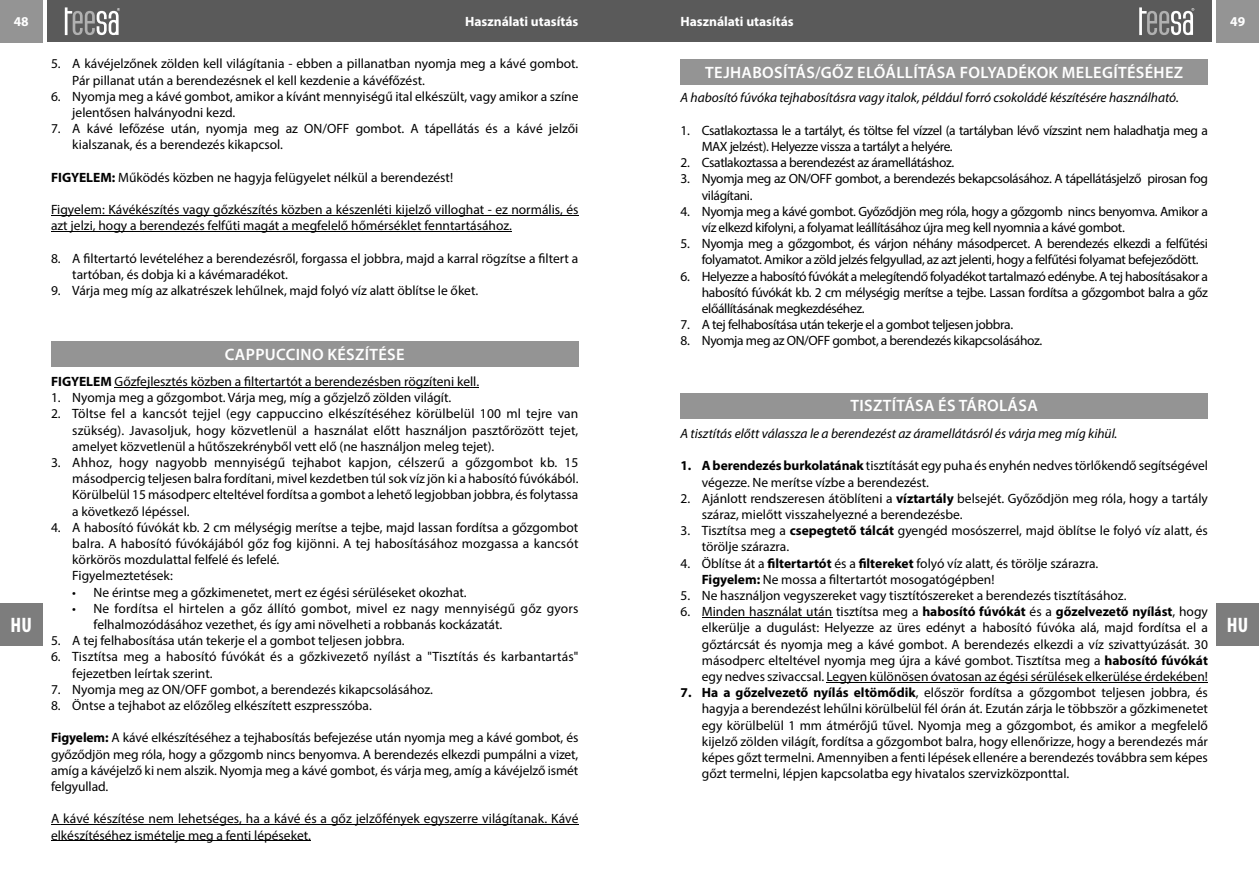
<style>
.page{position:relative;width:1259px;height:893px;background:#fff}
.page>*{position:absolute;margin:0;border:0;box-sizing:border-box;transform-origin:0 0}
.t1{font:700 condensed 21px "Myriad Pro";color:#fff}
.t2{font:600 16.5px "Myriad Pro";letter-spacing:.02em;color:#fff}
.t3{font:13.5px/16.2px "Myriad Pro";color:#000}
.t4{font:13.5px/16.2px "Myriad Pro";letter-spacing:-.025em;color:#000}
.t5{font:italic 13.5px "Myriad Pro";letter-spacing:-.005em;color:#000}
.t6{font:700 13.5px "Myriad Pro";color:#fff}
.s1{font-weight:700}
</style>
<div class="page">
<div style="left:629px;top:0;width:583px;height:42px;background:#5a5a5a"></div>
<div style="left:47px;top:0;width:582px;height:42px;background:#5a5a5a"></div>
<div style="left:0;top:0;width:43px;height:43px;background:#949494"></div>
<div style="left:1216px;top:0;width:43px;height:43px;background:#949494"></div>
<svg style="left:65px;top:7px;width:55px;height:28px"></svg>
<svg style="left:1139px;top:7px;width:55px;height:28px"></svg>
<div style="left:1216px;top:603px;width:43px;height:43px;background:#7d7d7d"></div>
<div style="left:0;top:603px;width:43px;height:43px;background:#7d7d7d"></div>
<hr style="left:51px;top:215px;width:527px;height:1px;background:#000">
<hr style="left:51px;top:231px;width:461px;height:1px;background:#000">
<div style="left:51px;top:341px;width:527px;height:26px;background:#949494"></div>
<hr style="left:115px;top:387px;width:364px;height:1px;background:#000">
<hr style="left:51px;top:824px;width:527px;height:1px;background:#000">
<hr style="left:51px;top:840px;width:260px;height:1px;background:#000">
<div style="left:680px;top:393px;width:528px;height:25px;background:#949494"></div>
<hr style="left:702px;top:617px;width:130px;height:1px;background:#000">
<hr style="left:826px;top:682px;width:382px;height:1px;background:#000">
<div style="left:680px;top:60px;width:528px;height:25px;background:#949494"></div>
<p class="t6" style="left:14px;top:16px;width:16px">48</p>
<p class="t6" style="left:465px;top:16px;width:115px">Használati utasítás</p>
<p class="t6" style="left:680px;top:16px;width:115px">Használati utasítás</p>
<p class="t6" style="left:1230px;top:16px;width:16px">49</p>
<p class="t3" style="left:72px;top:57px;width:507px;text-indent:-21px">5. A kávéjelzőnek zölden kell világítania - ebben a pillanatban nyomja meg a kávé gombot.<br>Pár pillanat után a berendezésnek el kell kezdenie a kávéfőzést.</p>
<p class="t3" style="left:72px;top:89px;width:507px;text-indent:-21px">6. Nyomja meg a kávé gombot, amikor a kívánt mennyiségű ital elkészült, vagy amikor a színe jelentősen halványodni kezd.</p>
<p class="t3" style="left:72px;top:122px;width:507px;text-indent:-21px">7. A kávé lefőzése után, nyomja meg az ON/OFF gombot. A tápellátás és a kávé jelzői kialszanak, és a berendezés kikapcsol.</p>
<p class="t3" style="left:51px;top:170px;width:403px"><span class="s1">FIGYELEM:</span> Működés közben ne hagyja felügyelet nélkül a berendezést!</p>
<p class="t3" style="left:51px;top:203px;width:529px">Figyelem: Kávékészítés vagy gőzkészítés közben a készenléti kijelző villoghat - ez normális, és azt jelzi, hogy a berendezés felfűti magát a megfelelő hőmérséklet fenntartásához.</p>
<p class="t3" style="left:72px;top:251px;width:507px;text-indent:-21px">8. A filtertartó levételéhez a berendezésről, forgassa el jobbra, majd a karral rögzítse a filtert a tartóban, és dobja ki a kávémaradékot.</p>
<p class="t3" style="left:51px;top:284px;width:429px">9. Várja meg míg az alkatrészek lehűlnek, majd folyó víz alatt öblítse le őket.</p>
<p class="t2" style="left:705px;top:66px;width:479px">TEJHABOSÍTÁS/GŐZ ELŐÁLLÍTÁSA FOLYADÉKOK MELEGÍTÉSÉHEZ</p>
<p class="t5" style="left:680px;top:92px;width:500px">A habosító fúvóka tejhabosításra vagy italok, például forró csokoládé készítésére használható.</p>
<p class="t4" style="left:702px;top:123px;width:507px;text-indent:-21px">1. Csatlakoztassa le a tartályt, és töltse fel vízzel (a tartályban lévő vízszint nem haladhatja meg a<br>MAX jelzést). Helyezze vissza a tartályt a helyére.</p>
<p class="t4" style="left:680px;top:156px;width:275px">2. Csatlakoztassa a berendezést az áramellátáshoz.</p>
<p class="t4" style="left:702px;top:172px;width:507px;text-indent:-21px">3. Nyomja meg az ON/OFF gombot, a berendezés bekapcsolásához. A tápellátásjelző pirosan fog világítani.</p>
<p class="t4" style="left:702px;top:204px;width:507px;text-indent:-21px">4. Nyomja meg a kávé gombot. Győződjön meg róla, hogy a gőzgomb nincs benyomva. Amikor a víz elkezd kifolyni, a folyamat leállításához újra meg kell nyomnia a kávé gombot.</p>
<p class="t4" style="left:702px;top:237px;width:507px;text-indent:-21px">5. Nyomja meg a gőzgombot, és várjon néhány másodpercet. A berendezés elkezdi a felfűtési folyamatot. Amikor a zöld jelzés felgyullad, az azt jelenti, hogy a felfűtési folyamat befejeződött.</p>
<p class="t3" style="left:702px;top:269px;width:507px;text-align:justify;text-indent:-21px">6. Helyezze a habosító fúvókát a melegítendő folyadékot tartalmazó edénybe. A tej habosításakor a habosító fúvókát kb. 2 cm mélységig merítse a tejbe. Lassan fordítsa a gőzgombot balra a gőz előállításának megkezdéséhez.</p>
<p class="t4" style="left:680px;top:318px;width:334px">7. A tej felhabosítása után tekerje el a gombot teljesen jobbra.</p>
<p class="t4" style="left:680px;top:334px;width:363px">8. Nyomja meg az ON/OFF gombot, a berendezés kikapcsolásához.</p>
<p class="t2" style="left:225px;top:347px;width:181px">CAPPUCCINO KÉSZÍTÉSE</p>
<p class="t3" style="left:51px;top:374px;width:429px"><span class="s1">FIGYELEM</span> Gőzfejlesztés közben a filtertartót a berendezésben rögzíteni kell.</p>
<p class="t3" style="left:51px;top:391px;width:402px">1. Nyomja meg a gőzgombot. Várja meg, míg a gőzjelző zölden világít.</p>
<p class="t3" style="left:72px;top:407px;width:507px;text-align:justify;text-indent:-21px">2. Töltse fel a kancsót tejjel (egy cappuccino elkészítéséhez körülbelül 100 ml tejre van szükség). Javasoljuk, hogy közvetlenül a használat előtt használjon pasztőrözött tejet, amelyet közvetlenül a hűtőszekrényből vett elő (ne használjon meleg tejet).</p>
<p class="t3" style="left:72px;top:455px;width:507px;text-align:justify;text-indent:-21px">3. Ahhoz, hogy nagyobb mennyiségű tejhabot kapjon, célszerű a gőzgombot kb. 15 másodpercig teljesen balra fordítani, mivel kezdetben túl sok víz jön ki a habosító fúvókából.<br>Körülbelül 15 másodperc elteltével fordítsa a gombot a lehető legjobban jobbra, és folytassa a következő lépéssel.</p>
<p class="t3" style="left:72px;top:520px;width:508px;text-indent:-21px">4. A habosító fúvókát kb. 2 cm mélységig merítse a tejbe, majd lassan fordítsa a gőzgombot balra. A habosító fúvókájából gőz fog kijönni. A tej habosításához mozgassa a kancsót körkörös mozdulattal felfelé és lefelé.<br>Figyelmeztetések:</p>
<p class="t3" style="left:72px;top:585px;width:396px">• Ne érintse meg a gőzkimenetet, mert ez égési sérüléseket okozhat.</p>
<p class="t3" style="left:94px;top:601px;width:486px;text-indent:-21px">• Ne fordítsa el hirtelen a gőz állító gombot, mivel ez nagy mennyiségű gőz gyors felhalmozódásához vezethet, és így ami növelheti a robbanás kockázatát.</p>
<p class="t3" style="left:51px;top:634px;width:355px">5. A tej felhabosítása után tekerje el a gombot teljesen jobbra.</p>
<p class="t3" style="left:72px;top:650px;width:507px;text-indent:-21px">6. Tisztítsa meg a habosító fúvókát és a gőzkivezető nyílást a "Tisztítás és karbantartás" fejezetben leírtak szerint.</p>
<p class="t3" style="left:51px;top:682px;width:383px">7. Nyomja meg az ON/OFF gombot, a berendezés kikapcsolásához.</p>
<p class="t3" style="left:51px;top:698px;width:322px">8. Öntse a tejhabot az előzőleg elkészített eszpresszóba.</p>
<p class="t3" style="left:51px;top:731px;width:529px;text-align:justify"><span class="s1">Figyelem:</span> A kávé elkészítéséhez a tejhabosítás befejezése után nyomja meg a kávé gombot, és győződjön meg róla, hogy a gőzgomb nincs benyomva. A berendezés elkezdi pumpálni a vizet, amíg a kávéjelző ki nem alszik. Nyomja meg a kávé gombot, és várja meg, amíg a kávéjelző ismét felgyullad.</p>
<p class="t3" style="left:51px;top:812px;width:529px">A kávé készítése nem lehetséges, ha a kávé és a gőz jelzőfények egyszerre világítanak. Kávé elkészítéséhez ismételje meg a fenti lépéseket.</p>
<p class="t2" style="left:850px;top:399px;width:189px">TISZTÍTÁSA ÉS TÁROLÁSA</p>
<p class="t5" style="left:680px;top:428px;width:438px">A tisztítás előtt válassza le a berendezést az áramellátásról és várja meg míg kihül.</p>
<p class="t3" style="left:702px;top:459px;width:507px;text-indent:-21px"><span class="s1">1. A berendezés burkolatának</span> tisztítását egy puha és enyhén nedves törlőkendő segítségével végezze. Ne merítse vízbe a berendezést.</p>
<p class="t3" style="left:702px;top:491px;width:507px;text-indent:-21px">2. Ajánlott rendszeresen átöblíteni a <span class="s1">víztartály</span> belsejét. Győződjön meg róla, hogy a tartály száraz, mielőtt visszahelyezné a berendezésbe.</p>
<p class="t3" style="left:702px;top:524px;width:507px;text-indent:-21px">3. Tisztítsa meg a <span class="s1">csepegtető tálcát</span> gyengéd mosószerrel, majd öblítse le folyó víz alatt, és törölje szárazra.</p>
<p class="t3" style="left:702px;top:556px;width:398px;text-indent:-21px">4. Öblítse át a <span class="s1">filtertartót</span> és a <span class="s1">filtereket</span> folyó víz alatt, és törölje szárazra.<br><span class="s1">Figyelem:</span> Ne mossa a filtertartót mosogatógépben!</p>
<p class="t3" style="left:680px;top:589px;width:447px">5. Ne használjon vegyszereket vagy tisztítószereket a berendezés tisztításához.</p>
<p class="t3" style="left:702px;top:605px;width:507px;text-align:justify;text-indent:-21px">6. Minden használat után tisztítsa meg a <span class="s1">habosító fúvókát</span> és a <span class="s1">gőzelvezető nyílást</span>, hogy elkerülje a dugulást: Helyezze az üres edényt a habosító fúvóka alá, majd fordítsa el a gőztárcsát és nyomja meg a kávé gombot. A berendezés elkezdi a víz szivattyúzását. 30 másodperc elteltével nyomja meg újra a kávé gombot. Tisztítsa meg a <span class="s1">habosító fúvókát </span>egy nedves szivaccsal. Legyen különösen óvatosan az égési sérülések elkerülése érdekében!</p>
<p class="t3" style="left:702px;top:686px;width:507px;text-align:justify;text-indent:-21px"><span class="s1">7. Ha a gőzelvezető nyílás eltömődik</span>, először fordítsa a gőzgombot teljesen jobbra, és hagyja a berendezést lehűlni körülbelül fél órán át. Ezután zárja le többször a gőzkimenetet egy körülbelül 1 mm átmérőjű tűvel. Nyomja meg a gőzgombot, és amikor a megfelelő kijelző zölden világít, fordítsa a gőzgombot balra, hogy ellenőrizze, hogy a berendezés már képes gőzt termelni. Amennyiben a fenti lépések ellenére a berendezés továbbra sem képes gőzt termelni, lépjen kapcsolatba egy hivatalos szervizközponttal.</p>
<h1 class="t1" style="left:11px;top:616px;width:23px">HU</h1>
<h1 class="t1" style="left:1227px;top:616px;width:23px">HU</h1>
</div>
